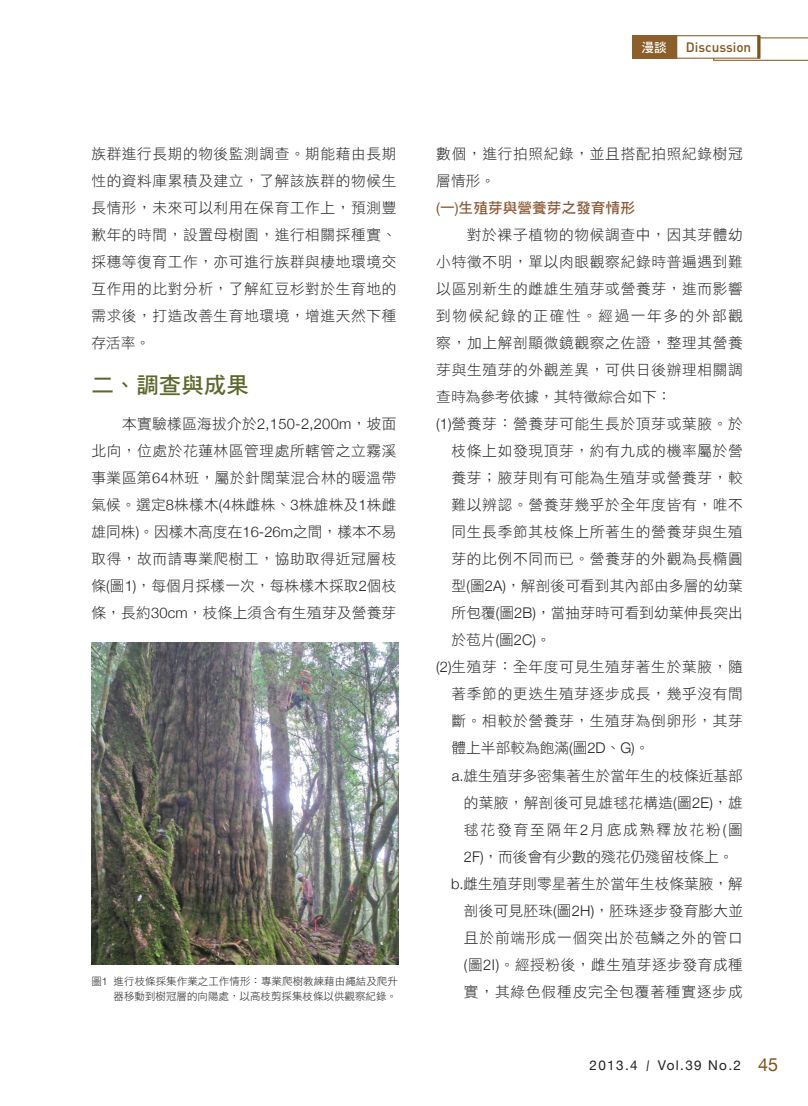
<style>
.page{position:relative;width:808px;height:1106px;background:#fff}
.page>*{position:absolute;margin:0;border:0;box-sizing:border-box;transform-origin:0 0}
.中標{font:22.5px "DF Hei Std W7";color:#5d682d}
.內文{font:14.7px/27px "DF Hei Std W3";letter-spacing:.04em;color:#231f20;text-align:justify}
.內文小標{font:14.7px "DF Hei Std W7";color:#8b5935}
.t1{font:13.5px "Helvetica Neue";letter-spacing:.1em;color:#231f20}
.t2{font:500 13.5px "DIN";color:#815218}
.t3{font:12.75px "DF Hei Std W7";color:#fff}
.圖說{font:10.5px/15.8px "DF Hei Std W3";letter-spacing:.005em;color:#231f20;text-align:right}
.s1{font-family:"Helvetica Neue";font-weight:300}
.s2{font-family:"Helvetica Neue"}
.s3{font-size:18px;color:#815218}
</style>
<div class="page">
<svg style="left:713px;top:38px;width:95px;height:23px"></svg>
<div style="left:676px;top:35px;width:84px;height:23px;background:#fff;border:1px solid #815218"></div>
<div style="left:632px;top:35px;width:45px;height:23px;background:#8b5e2a"></div>
<hr style="left:757px;top:35px;width:3px;height:23px;background:#815218">
<img style="left:91px;top:642px;width:307px;height:322px">
<p class="內文" style="left:91px;top:140px;width:306px">族群進行長期的物後監測調查。期能藉由長期性的資料庫累積及建立，了解該族群的物候生長情形，未來可以利用在保育工作上，預測豐歉年的時間，設置母樹園，進行相關採種實、採穗等復育工作，亦可進行族群與棲地環境交互作用的比對分析，了解紅豆杉對於生育地的需求後，打造改善生育地環境，增進天然下種存活率。</p>
<p class="中標" style="left:91px;top:372px;width:159px">二、調查與成果</p>
<p class="內文" style="left:91px;top:410px;width:307px;text-indent:31px">本實驗樣區海拔介於<span class="s1">2,150-2,200m</span>，坡面北向，位處於花蓮林區管理處所轄管之立霧溪事業區第<span class="s1">64</span>林班，屬於針闊葉混合林的暖溫帶氣候。選定<span class="s1">8</span>株樣木<span class="s1">(4</span>株雌株、<span class="s1">3</span>株雄株及<span class="s1">1</span>株雌雄同株<span class="s1">)</span>。因樣木高度在<span class="s1">16-26m</span>之間，樣本不易取得，故而請專業爬樹工，協助取得近冠層枝條<span class="s1">(</span>圖<span class="s1">1)</span>，每個月採樣一次，每株樣木採取<span class="s1">2</span>個枝條，長約<span class="s1">30cm</span>，枝條上須含有生殖芽及營養芽</p>
<p class="圖說" style="left:91px;top:972px;width:308px">圖<span class="s1">1</span> 進行枝條採集作業之工作情形：專業爬樹教練藉由繩結及爬升器移動到樹冠層的向陽處，以高枝剪採集枝條以供觀察紀錄。</p>
<p class="t3" style="left:641px;top:40px;width:27px">漫談</p>
<p class="t2" style="left:686px;top:38px;width:67px">Discussion</p>
<p class="內文" style="left:436px;top:140px;width:308px">數個，進行拍照紀錄，並且搭配拍照紀錄樹冠層情形。</p>
<p class="內文小標" style="left:436px;top:200px;width:200px"><span class="s2">(</span>一<span class="s2">)</span>生殖芽與營養芽之發育情形</p>
<p class="內文" style="left:436px;top:221px;width:308px;text-indent:31px">對於裸子植物的物候調查中，因其芽體幼小特徵不明，單以肉眼觀察紀錄時普遍遇到難以區別新生的雌雄生殖芽或營養芽，進而影響到物候紀錄的正確性。經過一年多的外部觀察，加上解剖顯微鏡觀察之佐證，整理其營養芽與生殖芽的外觀差異，可供日後辦理相關調查時為參考依據，其特徵綜合如下：</p>
<p class="內文" style="left:452px;top:410px;width:293px;text-indent:-15px"><span class="s1">(1)</span>營養芽：營養芽可能生長於頂芽或葉腋。於枝條上如發現頂芽，約有九成的機率屬於營養芽；腋芽則有可能為生殖芽或營養芽，較難以辨認。營養芽幾乎於全年度皆有，唯不同生長季節其枝條上所著生的營養芽與生殖芽的比例不同而已。營養芽的外觀為長橢圓型<span class="s1">(</span>圖<span class="s1">2A)</span>，解剖後可看到其內部由多層的幼葉所包覆<span class="s1">(</span>圖<span class="s1">2B)</span>，當抽芽時可看到幼葉伸長突出於苞片<span class="s1">(</span>圖<span class="s1">2C)</span>。</p>
<p class="內文" style="left:452px;top:653px;width:293px;text-indent:-15px"><span class="s1">(2)</span>生殖芽：全年度可見生殖芽著生於葉腋，隨著季節的更迭生殖芽逐步成長，幾乎沒有間斷。相較於營養芽，生殖芽為倒卵形，其芽體上半部較為飽滿<span class="s1">(</span>圖<span class="s1">2D</span>、<span class="s1">G)</span>。</p>
<p class="內文" style="left:464px;top:761px;width:280px;text-indent:-12px"><span class="s1">a.</span>雄生殖芽多密集著生於當年生的枝條近基部的葉腋，解剖後可見雄毬花構造<span class="s1">(</span>圖<span class="s1">2E)</span>，雄毬花發育至隔年<span class="s1">2</span>月底成熟釋放花粉<span class="s1">(</span>圖<span class="s1">2F)</span>，而後會有少數的殘花仍殘留枝條上。</p>
<p class="內文" style="left:464px;top:869px;width:281px;text-indent:-13px"><span class="s1">b.</span>雌生殖芽則零星著生於當年生枝條葉腋，解剖後可見胚珠<span class="s1">(</span>圖<span class="s1">2H)</span>，胚珠逐步發育膨大並且於前端形成一個突出於苞鱗之外的管口<span class="s1">(</span>圖<span class="s1">2I)</span>。經授粉後，雌生殖芽逐步發育成種實，其綠色假種皮完全包覆著種實逐步成</p>
<p class="t1" style="left:590px;top:1057px;width:50px">2013.4</p>
<p class="t1" style="left:658px;top:1057px;width:122px">Vol.39 No.2 <span class="s3">45</span></p>
</div>
